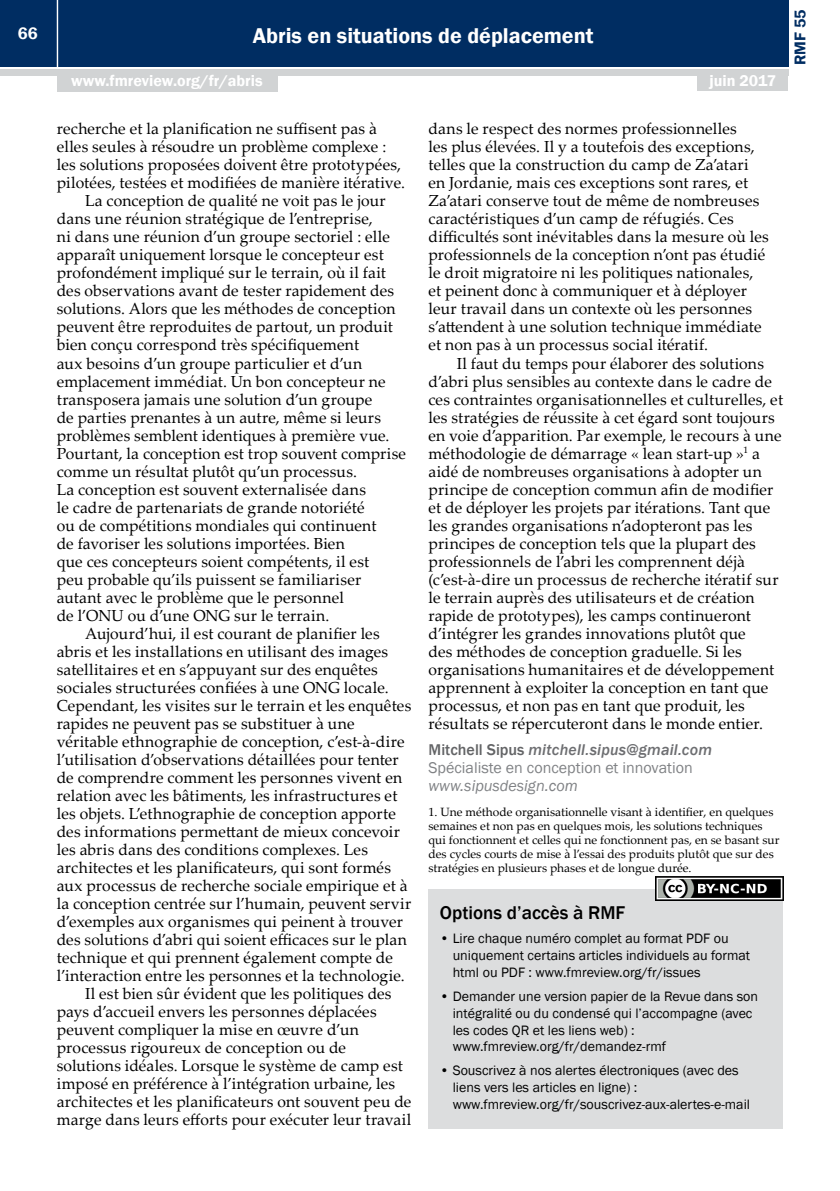
<style>
.page{position:relative;width:840px;height:1191px;background:#fff}
.page>*{position:absolute;margin:0;border:0;box-sizing:border-box;transform-origin:0 0}
.t1{font:600 22px "Franklin Gothic";color:#fff}
.t2{font:500 19px "Franklin Gothic";color:#000}
.t3{font:600 17px "Franklin Gothic";color:#fff}
.t4{font:16px/18px "Palatino Linotype";letter-spacing:.01em;color:#000}
.t5{font:16px/18px "Franklin Gothic";color:#808285}
.t6{font:600 16px "Franklin Gothic";color:#fff}
.t7{font:italic 16px "Franklin Gothic";color:#808285}
.t8{font:600 16px "Franklin Gothic";color:#002d62}
.t9{font:14px/16.8px "Franklin Gothic";color:#000}
.t10{font:12px/14px "Palatino Linotype";color:#000}
.s1{font-weight:500;color:#636466}
.s2{font-weight:500;font-style:italic;color:#6d6e71}
</style>
<div class="page">
<div style="left:0;top:0;width:787px;height:66px;background:#002d62"></div>
<div style="left:0;top:69px;width:787px;height:6px;background:#d1d3d4"></div>
<hr style="left:57px;top:0;width:1px;height:67px;background:#fff">
<div style="left:697px;top:73px;width:90px;height:18px;background:#d1d3d4"></div>
<div style="left:57px;top:74px;width:220px;height:18px;background:#d1d3d4"></div>
<div style="left:428px;top:888px;width:354px;height:240px;background:#dcddde"></div>
<img style="left:655px;top:876px;width:128px;height:24px">
<p class="t3" style="left:18px;top:23px;width:21px">66</p>
<h1 class="t1" style="left:253px;top:22px;width:342px">Abris en situations de déplacement</h1>
<p class="t6" style="left:71px;top:71px;width:193px">www.fmreview.org/fr/abris</p>
<p class="t6" style="left:709px;top:71px;width:68px">juin 2017</p>
<p class="t8" style="left:789px;top:65px;width:57px;rotate:-90deg">RMF 55</p>
<p class="t4" style="left:57px;top:119px;width:321px">recherche et la planification ne suffisent pas à</p>
<p class="t4" style="left:57px;top:137px;width:331px">elles seules à résoudre un problème complexe :</p>
<p class="t4" style="left:57px;top:155px;width:345px">les solutions proposées doivent être prototypées,</p>
<p class="t4" style="left:57px;top:173px;width:349px">pilotées, testées et modifiées de manière itérative.</p>
<p class="t4" style="left:85px;top:191px;width:302px">La conception de qualité ne voit pas le jour</p>
<p class="t4" style="left:57px;top:209px;width:317px">dans une réunion stratégique de l’entreprise,</p>
<p class="t4" style="left:57px;top:227px;width:334px">ni dans une réunion d’un groupe sectoriel : elle</p>
<p class="t4" style="left:57px;top:245px;width:328px">apparaît uniquement lorsque le concepteur est</p>
<p class="t4" style="left:57px;top:263px;width:330px">profondément impliqué sur le terrain, où il fait</p>
<p class="t4" style="left:57px;top:281px;width:339px">des observations avant de tester rapidement des</p>
<p class="t4" style="left:57px;top:299px;width:340px">solutions. Alors que les méthodes de conception</p>
<p class="t4" style="left:57px;top:317px;width:337px">peuvent être reproduites de partout, un produit</p>
<p class="t4" style="left:57px;top:335px;width:304px">bien conçu correspond très spécifiquement</p>
<p class="t4" style="left:57px;top:353px;width:307px">aux besoins d’un groupe particulier et d’un</p>
<p class="t4" style="left:57px;top:371px;width:330px">emplacement immédiat. Un bon concepteur ne</p>
<p class="t4" style="left:57px;top:389px;width:317px">transposera jamais une solution d’un groupe</p>
<p class="t4" style="left:57px;top:407px;width:325px">de parties prenantes à un autre, même si leurs</p>
<p class="t4" style="left:57px;top:425px;width:334px">problèmes semblent identiques à première vue.</p>
<p class="t4" style="left:57px;top:443px;width:351px">Pourtant, la conception est trop souvent comprise</p>
<p class="t4" style="left:57px;top:461px;width:301px">comme un résultat plutôt qu’un processus.</p>
<p class="t4" style="left:57px;top:479px;width:310px">La conception est souvent externalisée dans</p>
<p class="t4" style="left:57px;top:497px;width:309px">le cadre de partenariats de grande notoriété</p>
<p class="t4" style="left:57px;top:515px;width:321px">ou de compétitions mondiales qui continuent</p>
<p class="t4" style="left:57px;top:533px;width:289px">de favoriser les solutions importées. Bien</p>
<p class="t4" style="left:57px;top:551px;width:314px">que ces concepteurs soient compétents, il est</p>
<p class="t4" style="left:57px;top:569px;width:306px">peu probable qu’ils puissent se familiariser</p>
<p class="t4" style="left:57px;top:587px;width:288px">autant avec le problème que le personnel</p>
<p class="t4" style="left:57px;top:605px;width:274px">de l’ONU ou d’une ONG sur le terrain.</p>
<p class="t4" style="left:85px;top:623px;width:296px">Aujourd’hui, il est courant de planifier les</p>
<p class="t4" style="left:57px;top:641px;width:333px">abris et les installations en utilisant des images</p>
<p class="t4" style="left:57px;top:659px;width:322px">satellitaires et en s’appuyant sur des enquêtes</p>
<p class="t4" style="left:57px;top:677px;width:333px">sociales structurées confiées à une ONG locale.</p>
<p class="t4" style="left:57px;top:695px;width:356px">Cependant, les visites sur le terrain et les enquêtes</p>
<p class="t4" style="left:57px;top:713px;width:299px">rapides ne peuvent pas se substituer à une</p>
<p class="t4" style="left:57px;top:731px;width:349px">véritable ethnographie de conception, c’est-à-dire</p>
<p class="t4" style="left:57px;top:749px;width:343px">l’utilisation d’observations détaillées pour tenter</p>
<p class="t4" style="left:57px;top:767px;width:347px">de comprendre comment les personnes vivent en</p>
<p class="t4" style="left:57px;top:785px;width:342px">relation avec les bâtiments, les infrastructures et</p>
<p class="t4" style="left:57px;top:803px;width:340px">les objets. L’ethnographie de conception apporte</p>
<p class="t4" style="left:57px;top:821px;width:344px">des informations permettant de mieux concevoir</p>
<p class="t4" style="left:57px;top:839px;width:312px">les abris dans des conditions complexes. Les</p>
<p class="t4" style="left:57px;top:857px;width:335px">architectes et les planificateurs, qui sont formés</p>
<p class="t4" style="left:57px;top:875px;width:352px">aux processus de recherche sociale empirique et à</p>
<p class="t4" style="left:57px;top:893px;width:356px">la conception centrée sur l’humain, peuvent servir</p>
<p class="t4" style="left:57px;top:911px;width:347px">d’exemples aux organismes qui peinent à trouver</p>
<p class="t4" style="left:57px;top:929px;width:351px">des solutions d’abri qui soient efficaces sur le plan</p>
<p class="t4" style="left:57px;top:947px;width:337px">technique et qui prennent également compte de</p>
<p class="t4" style="left:57px;top:965px;width:349px">l’interaction entre les personnes et la technologie.</p>
<p class="t4" style="left:85px;top:983px;width:308px">Il est bien sûr évident que les politiques des</p>
<p class="t4" style="left:57px;top:1001px;width:321px">pays d’accueil envers les personnes déplacées</p>
<p class="t4" style="left:57px;top:1019px;width:303px">peuvent compliquer la mise en œuvre d’un</p>
<p class="t4" style="left:57px;top:1037px;width:291px">processus rigoureux de conception ou de</p>
<p class="t4" style="left:57px;top:1055px;width:347px">solutions idéales. Lorsque le système de camp est</p>
<p class="t4" style="left:57px;top:1073px;width:340px">imposé en préférence à l’intégration urbaine, les</p>
<p class="t4" style="left:57px;top:1091px;width:356px">architectes et les planificateurs ont souvent peu de</p>
<p class="t4" style="left:57px;top:1109px;width:356px">marge dans leurs efforts pour exécuter leur travail</p>
<p class="t4" style="left:428px;top:119px;width:342px">dans le respect des normes professionnelles<br>les plus élevées. Il y a toutefois des exceptions, telles que la construction du camp de Za’atari en Jordanie, mais ces exceptions sont rares, et Za’atari conserve tout de même de nombreuses caractéristiques d’un camp de réfugiés. Ces difficultés sont inévitables dans la mesure où les professionnels de la conception n’ont pas étudié le droit migratoire ni les politiques nationales, et peinent donc à communiquer et à déployer leur travail dans un contexte où les personnes s’attendent à une solution technique immédiate et non pas à un processus social itératif.</p>
<p class="t4" style="left:428px;top:353px;width:356px;text-indent:28px">Il faut du temps pour élaborer des solutions d’abri plus sensibles au contexte dans le cadre de ces contraintes organisationnelles et culturelles, et les stratégies de réussite à cet égard sont toujours en voie d’apparition. Par exemple, le recours à une méthodologie de démarrage « lean start-up »<sup>1</sup> a aidé de nombreuses organisations à adopter un principe de conception commun afin de modifier et de déployer les projets par itérations. Tant que les grandes organisations n’adopteront pas les principes de conception tels que la plupart des professionnels de l’abri les comprennent déjà (c’est-à-dire un processus de recherche itératif sur le terrain auprès des utilisateurs et de création rapide de prototypes), les camps continueront d’intégrer les grandes innovations plutôt que<br>des méthodes de conception graduelle. Si les organisations humanitaires et de développement apprennent à exploiter la conception en tant que processus, et non pas en tant que produit, les résultats se répercuteront dans le monde entier.</p>
<p class="t5" style="left:428px;top:741px;width:285px"><span class="s1">Mitchell Sipus</span> <span class="s2">mitchell.sipus@gmail.com<br></span>Spécialiste en conception et innovation</p>
<p class="t7" style="left:428px;top:776px;width:151px">www.sipusdesign.com</p>
<p class="t10" style="left:428px;top:804px;width:352px">1. Une méthode organisationnelle visant à identifier, en quelques semaines et non pas en quelques mois, les solutions techniques qui fonctionnent et celles qui ne fonctionnent pas, en se basant sur des cycles courts de mise à l’essai des produits plutôt que sur des stratégies en plusieurs phases et de longue durée.</p>
<p class="t2" style="left:439px;top:901px;width:187px">Options d’accès à RMF</p>
<p class="t9" style="left:452px;top:930px;width:299px;text-indent:-13px">• Lire chaque numéro complet au format PDF ou uniquement certains articles individuels au format html ou PDF : www.fmreview.org/fr/issues</p>
<p class="t9" style="left:452px;top:988px;width:307px;text-indent:-13px">• Demander une version papier de la Revue dans son intégralité ou du condensé qui l’accompagne (avec les codes QR et les liens web) : www.fmreview.org/fr/demandez-rmf</p>
<p class="t9" style="left:452px;top:1062px;width:299px;text-indent:-13px">• Souscrivez à nos alertes électroniques (avec des liens vers les articles en ligne) : www.fmreview.org/fr/souscrivez-aux-alertes-e-mail</p>
</div>
